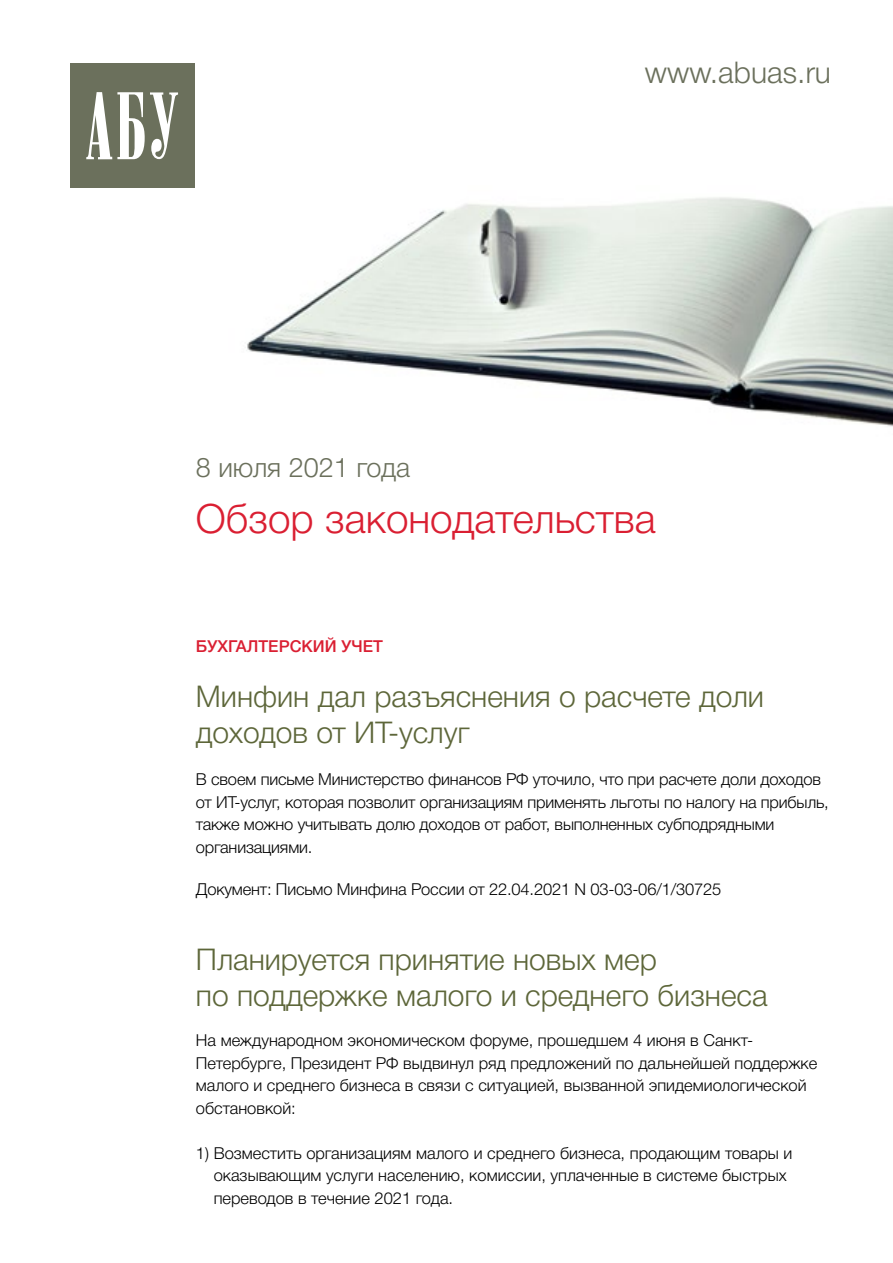
<style>
.page{position:relative;width:893px;height:1263px;background:#fff}
.page>*{position:absolute;margin:0;border:0;box-sizing:border-box;transform-origin:0 0}
.t1{font:300 40.5px "Helvetica Neue Cyr";color:#da1f32}
.t2{font:300 30px/36px "Helvetica Neue Cyr";color:#5d6639}
.t3{font:300 30px "Helvetica Neue Cyr";color:#6b705c}
.t4{font:300 27px "Helvetica Neue Cyr";color:#6b705c}
.t5{font:300 16.5px/22.5px "Helvetica Neue Cyr";color:#000101}
.t6{font:500 16.5px "Helvetica Neue Cyr";color:#da1f32}
</style>
<div class="page">
<img style="left:246px;top:197px;width:647px;height:230px">
<div style="left:70px;top:63px;width:124px;height:125px;background:#6b705c"></div>
<svg style="left:86px;top:92px;width:92px;height:67px"></svg>
<h2 class="t3" style="left:645px;top:56px;width:188px">www.abuas.ru</h2>
<h3 class="t4" style="left:196px;top:453px;width:216px">8 июля 2021 года</h3>
<h1 class="t1" style="left:196px;top:496px;width:462px">Обзор законодательства</h1>
<p class="t6" style="left:196px;top:637px;width:188px">БУХГАЛТЕРСКИЙ УЧЕТ</p>
<h2 class="t2" style="left:196px;top:679px;width:570px">Минфин дал разъяснения о расчете доли доходов от ИТ-услуг</h2>
<p class="t5" style="left:196px;top:768px;width:634px">В своем письме Министерство финансов РФ уточило, что при расчете доли доходов от ИТ-услуг, которая позволит организациям применять льготы по налогу на прибыль, также можно учитывать долю доходов от работ, выполненных субподрядными организациями.</p>
<p class="t5" style="left:196px;top:878px;width:527px">Документ: Письмо Минфина России от 22.04.2021 N 03-03-06/1/30725</p>
<h2 class="t2" style="left:196px;top:941px;width:573px">Планируется принятие новых мер<br>по поддержке малого и среднего бизнеса</h2>
<p class="t5" style="left:196px;top:1029px;width:623px">На международном экономическом форуме, прошедшем 4 июня в Санкт-Петербурге, Президент РФ выдвинул ряд предложений по дальнейшей поддержке малого и среднего бизнеса в связи с ситуацией, вызванной эпидемиологической обстановкой:</p>
<p class="t5" style="left:214px;top:1142px;width:580px;text-indent:-18px">1) Возместить организациям малого и среднего бизнеса, продающим товары и оказывающим услуги населению, комиссии, уплаченные в системе быстрых переводов в течение 2021 года.</p>
</div>
